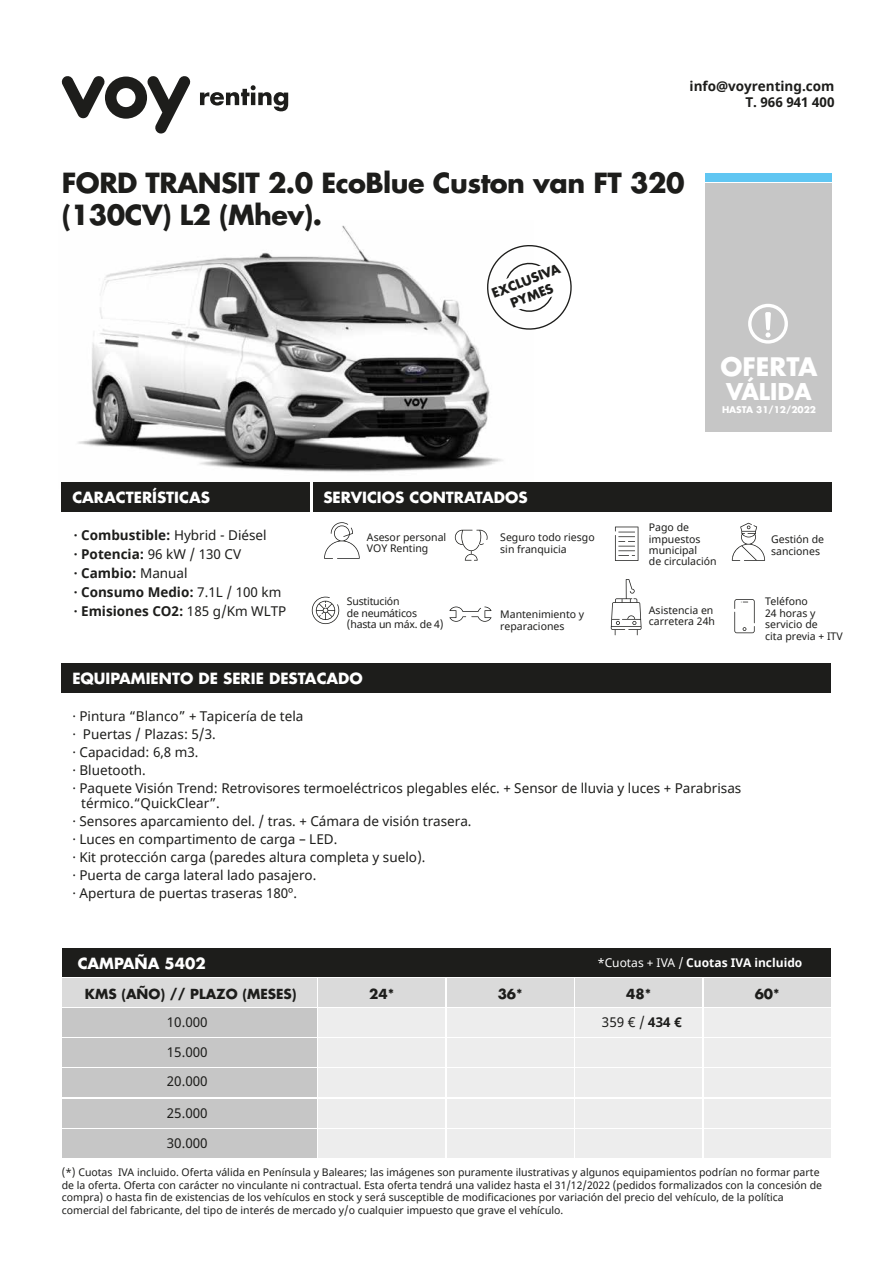
<style>
.page{position:relative;width:893px;height:1263px;background:#fff}
.page>*{position:absolute;margin:0;border:0;box-sizing:border-box;transform-origin:0 0}
.t1{font:700 27px/32.4px "Futura Std";letter-spacing:-.02em;color:#1d1d1b}
.t2{font:700 24.75px "Futura Std";color:#fff}
.t3{font:700 22.5px "Futura Std";color:#fff}
.t4{font:700 15px "Futura Std";color:#fff}
.t5{font:13.5px/18px "Noto Sans";color:#1d1d1b}
.t6{font:700 13.5px/19.2px "Noto Sans";color:#1d1d1b;text-align:right}
.t7{font:700 13.5px "Futura Std";color:#1d1d1b}
.t8{font:700 12.75px/15.9px "Futura Std";color:#1d1d1b;text-align:center}
.t9{font:700 12px "Noto Sans";color:#fff}
.t10{font:10.5px/11.4px "Noto Sans";color:#1d1d1b}
.t11{font:10.5px/11.4px "Noto Sans";letter-spacing:-.02em;color:#1d1d1b}
.t12{font:700 9px "Futura Std";color:#fff}
.s1{font-weight:400}
.s2{font-weight:700}
</style>
<div class="page">
<div style="left:62px;top:663px;width:769px;height:30px;background:#1d1d1b"></div>
<div style="left:705px;top:183px;width:126px;height:249px;background:#c6c6c6"></div>
<svg style="left:748px;top:304px;width:40px;height:40px"></svg>
<div style="left:751px;top:307px;width:33px;height:33px;background:#c6c6c6;border-radius:50%"></div>
<svg style="left:765px;top:312px;width:6px;height:25px"></svg>
<div style="left:705px;top:174px;width:126px;height:8px;background:#60c6f2"></div>
<svg style="left:61px;top:76px;width:227px;height:58px"></svg>
<img style="left:61px;top:225px;width:442px;height:263px">
<div style="left:318px;top:978px;width:127px;height:29px;background:#dadada"></div>
<div style="left:318px;top:1008px;width:127px;height:29px;background:#ededed"></div>
<div style="left:318px;top:1038px;width:127px;height:29px;background:#ededed"></div>
<div style="left:318px;top:1069px;width:127px;height:28px;background:#ededed"></div>
<div style="left:447px;top:1008px;width:126px;height:29px;background:#ededed"></div>
<div style="left:447px;top:1038px;width:126px;height:29px;background:#ededed"></div>
<div style="left:447px;top:1069px;width:126px;height:28px;background:#ededed"></div>
<div style="left:575px;top:1008px;width:127px;height:29px;background:#ededed"></div>
<div style="left:575px;top:1038px;width:127px;height:29px;background:#ededed"></div>
<div style="left:575px;top:1069px;width:127px;height:28px;background:#ededed"></div>
<div style="left:704px;top:1008px;width:126px;height:29px;background:#ededed"></div>
<div style="left:704px;top:1038px;width:126px;height:29px;background:#ededed"></div>
<div style="left:704px;top:1069px;width:126px;height:28px;background:#ededed"></div>
<div style="left:318px;top:1099px;width:127px;height:28px;background:#ededed"></div>
<div style="left:447px;top:1099px;width:126px;height:28px;background:#ededed"></div>
<div style="left:575px;top:1099px;width:127px;height:28px;background:#ededed"></div>
<div style="left:704px;top:1099px;width:126px;height:28px;background:#ededed"></div>
<div style="left:447px;top:978px;width:126px;height:29px;background:#dadada"></div>
<div style="left:575px;top:978px;width:127px;height:29px;background:#dadada"></div>
<div style="left:704px;top:978px;width:126px;height:29px;background:#dadada"></div>
<div style="left:62px;top:978px;width:255px;height:29px;background:#dadada"></div>
<div style="left:62px;top:1008px;width:255px;height:29px;background:#c6c6c6"></div>
<div style="left:62px;top:1038px;width:255px;height:29px;background:#c6c6c6"></div>
<div style="left:62px;top:948px;width:768px;height:28px;background:#1d1d1b"></div>
<div style="left:62px;top:1069px;width:255px;height:28px;background:#c6c6c6"></div>
<div style="left:62px;top:1099px;width:255px;height:28px;background:#c6c6c6"></div>
<div style="left:318px;top:1129px;width:127px;height:28px;background:#ededed"></div>
<div style="left:447px;top:1129px;width:126px;height:28px;background:#ededed"></div>
<div style="left:575px;top:1129px;width:127px;height:28px;background:#ededed"></div>
<div style="left:704px;top:1129px;width:126px;height:28px;background:#ededed"></div>
<div style="left:62px;top:1129px;width:255px;height:28px;background:#c6c6c6"></div>
<svg style="left:324px;top:522px;width:36px;height:37px"></svg>
<svg style="left:449px;top:606px;width:42px;height:16px"></svg>
<svg style="left:615px;top:527px;width:23px;height:34px"></svg>
<svg style="left:734px;top:599px;width:21px;height:34px"></svg>
<svg style="left:312px;top:597px;width:27px;height:27px"></svg>
<svg style="left:455px;top:530px;width:33px;height:31px"></svg>
<svg style="left:611px;top:579px;width:31px;height:56px"></svg>
<svg style="left:732px;top:523px;width:33px;height:38px"></svg>
<div style="left:62px;top:482px;width:248px;height:30px;background:#1d1d1b"></div>
<div style="left:313px;top:482px;width:518px;height:30px;background:#1d1d1b"></div>
<svg style="left:480px;top:238px;width:92px;height:98px"></svg>
<p class="t6" style="left:689px;top:78px;width:146px;line-height:16.2px">info@voyrenting.com<br>T. 966 941 400</p>
<h1 class="t1" style="left:62px;top:166px;width:624px">FORD TRANSIT 2.0 EcoBlue Custon van FT 320 (130CV) L2 (Mhev).</h1>
<p class="t8" style="left:489px;top:286px;width:74px;rotate:-21deg">EXCLUSIVA<br>PYMES</p>
<h3 class="t4" style="left:72px;top:488px;width:139px">CARACTERÍSTICAS</h3>
<h3 class="t4" style="left:323px;top:488px;width:206px">SERVICIOS CONTRATADOS</h3>
<h2 class="t2" style="left:720px;top:350px;width:99px">OFERTA</h2>
<h3 class="t3" style="left:726px;top:377px;width:87px">VÁLIDA</h3>
<p class="t12" style="left:722px;top:403px;width:95px">HASTA 31/12/2022</p>
<p class="t6" style="left:74px;top:525px;width:214px;text-align:left">· Combustible: <span class="s1">Hybrid - Diésel<br></span>· Potencia: <span class="s1">96 kW / 130 CV<br></span>· Cambio: <span class="s1">Manual<br></span>· Consumo Medio: <span class="s1">7.1L / 100 km </span>· Emisiones CO2: <span class="s1">185 g/Km WLTP</span></p>
<p class="t10" style="left:367px;top:532px;width:81px">Asesor personal<br>VOY Renting</p>
<p class="t10" style="left:649px;top:522px;width:69px">Pago de impuestos municipal<br>de circulación</p>
<p class="t10" style="left:500px;top:532px;width:96px">Seguro todo riesgo sin franquicia</p>
<p class="t10" style="left:771px;top:534px;width:55px">Gestión de sanciones</p>
<p class="t11" style="left:347px;top:596px;width:98px">Sustitución<br>de neumáticos (hasta un máx. de 4)</p>
<p class="t10" style="left:649px;top:605px;width:68px">Asistencia en carretera 24h</p>
<p class="t10" style="left:500px;top:609px;width:85px">Mantenimiento y reparaciones</p>
<p class="t10" style="left:765px;top:596px;width:79px">Teléfono<br>24 horas y servicio de<br>cita previa + ITV</p>
<h3 class="t4" style="left:72px;top:668px;width:292px">EQUIPAMIENTO DE SERIE DESTACADO</h3>
<p class="t5" style="left:72px;top:707px;width:671px">· Pintura “Blanco” + Tapicería de tela<br>· Puertas / Plazas: 5/3.<br>· Capacidad: 6,8 m3.<br>· Bluetooth.<br>· Paquete Visión Trend: Retrovisores termoeléctricos plegables eléc. + Sensor de lluvia y luces + Parabrisas</p>
<p class="t5" style="left:72px;top:794px;width:401px;text-indent:9px">térmico.“QuickClear”.<br>· Sensores aparcamiento del. / tras. + Cámara de visión trasera. · Luces en compartimento de carga – LED.<br>· Kit protección carga (paredes altura completa y suelo).<br>· Puerta de carga lateral lado pasajero.<br>· Apertura de puertas traseras 180º.</p>
<h3 class="t4" style="left:78px;top:954px;width:130px">CAMPAÑA 5402</h3>
<p class="t9" style="left:597px;top:954px;width:206px"><span class="s1">*Cuotas + IVA /</span> Cuotas IVA incluido</p>
<p class="t7" style="left:85px;top:985px;width:213px">KMS (AÑO) // PLAZO (MESES)</p>
<p class="t7" style="left:369px;top:985px;width:27px">24*</p>
<p class="t7" style="left:498px;top:985px;width:27px">36*</p>
<p class="t7" style="left:626px;top:985px;width:27px">48*</p>
<p class="t7" style="left:755px;top:985px;width:27px">60*</p>
<p class="t5" style="left:167px;top:1013px;width:42px">10.000</p>
<p class="t5" style="left:602px;top:1013px;width:81px">359 € / <span class="s2">434 €</span></p>
<p class="t5" style="left:167px;top:1038px;width:42px;line-height:28.7px">15.000<br>20.000</p>
<p class="t5" style="left:167px;top:1104px;width:42px">25.000</p>
<p class="t5" style="left:167px;top:1135px;width:42px">30.000</p>
<p class="t10" style="left:62px;top:1166px;width:762px;line-height:12.6px">(*) Cuotas IVA incluido. Oferta válida en Península y Baleares; las imágenes son puramente ilustrativas y algunos equipamientos podrían no formar parte de la oferta. Oferta con carácter no vinculante ni contractual. Esta oferta tendrá una validez hasta el 31/12/2022 (pedidos formalizados con la concesión de compra) o hasta fin de existencias de los vehículos en stock y será susceptible de modificaciones por variación del precio del vehículo, de la política comercial del fabricante, del tipo de interés de mercado y/o cualquier impuesto que grave el vehículo.</p>
</div>
